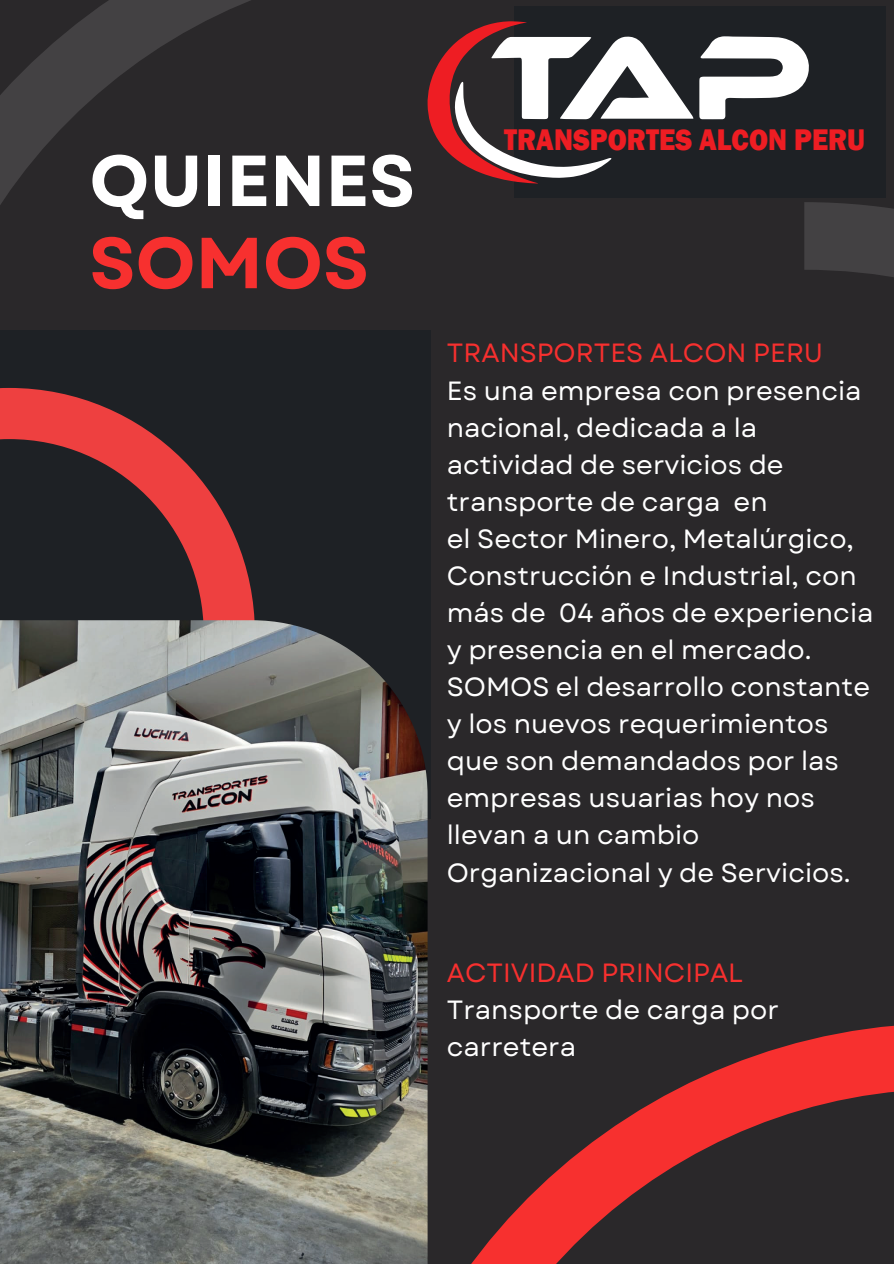
<style>
.page{position:relative;width:894px;height:1264px;background:#fff}
.page>*{position:absolute;margin:0;border:0;box-sizing:border-box;transform-origin:0 0}
.t1{font:700 72px "Garet";color:#fff}
.t2{font:700 72px "Garet";color:#f7302f}
.t3{font:800 30.75px "Franklin Gothic";color:#ee1d23;scale:.9 1}
.t4{font:26.4px/37px "Garet";color:#fff}
.t5{font:26.4px "Garet";color:#f7302f}
</style>
<div class="page">
<div style="left:0;top:0;width:893px;height:1263px;background:#2a282a"></div>
<svg style="left:0;top:0;width:251px;height:205px"></svg>
<svg style="left:804px;top:255px;width:89px;height:22px;fill:#434143"></svg>
<svg style="left:427px;top:969px;width:466px;height:294px"></svg>
<img style="left:514px;top:197px;width:379px;height:58px">
<div style="left:514px;top:6px;width:372px;height:191px;background:#1e2125"></div>
<svg style="left:699px;top:36px;width:110px;height:83px"></svg>
<svg style="left:427px;top:21px;width:266px;height:162px"></svg>
<div style="left:0;top:330px;width:431px;height:488px;background:#1e2125"></div>
<svg style="left:0;top:388px;width:255px;height:232px"></svg>
<img style="left:0;top:620px;width:427px;height:643px">
<h1 class="t1" style="left:89px;top:136px;width:327px">QUIENES</h1>
<h1 class="t2" style="left:89px;top:218px;width:281px">SOMOS</h1>
<p class="t3" style="left:504px;top:120px;width:403px">TRANSPORTES ALCON PERU</p>
<p class="t5" style="left:446px;top:337px;width:378px">TRANSPORTES ALCON PERU</p>
<p class="t4" style="left:446px;top:372px;width:428px">Es una empresa con presencia nacional, dedicada a la actividad de servicios de transporte de carga en<br>el Sector Minero, Metalúrgico,<br>Construcción e Industrial, con más de 04 años de experiencia y presencia en el mercado.<br>SOMOS el desarrollo constante y los nuevos requerimientos que son demandados por las empresas usuarias hoy nos llevan a un cambio<br>Organizacional y de Servicios.</p>
<p class="t5" style="left:446px;top:956px;width:297px">ACTIVIDAD PRINCIPAL</p>
<p class="t4" style="left:446px;top:992px;width:333px">Transporte de carga por carretera</p>
</div>
